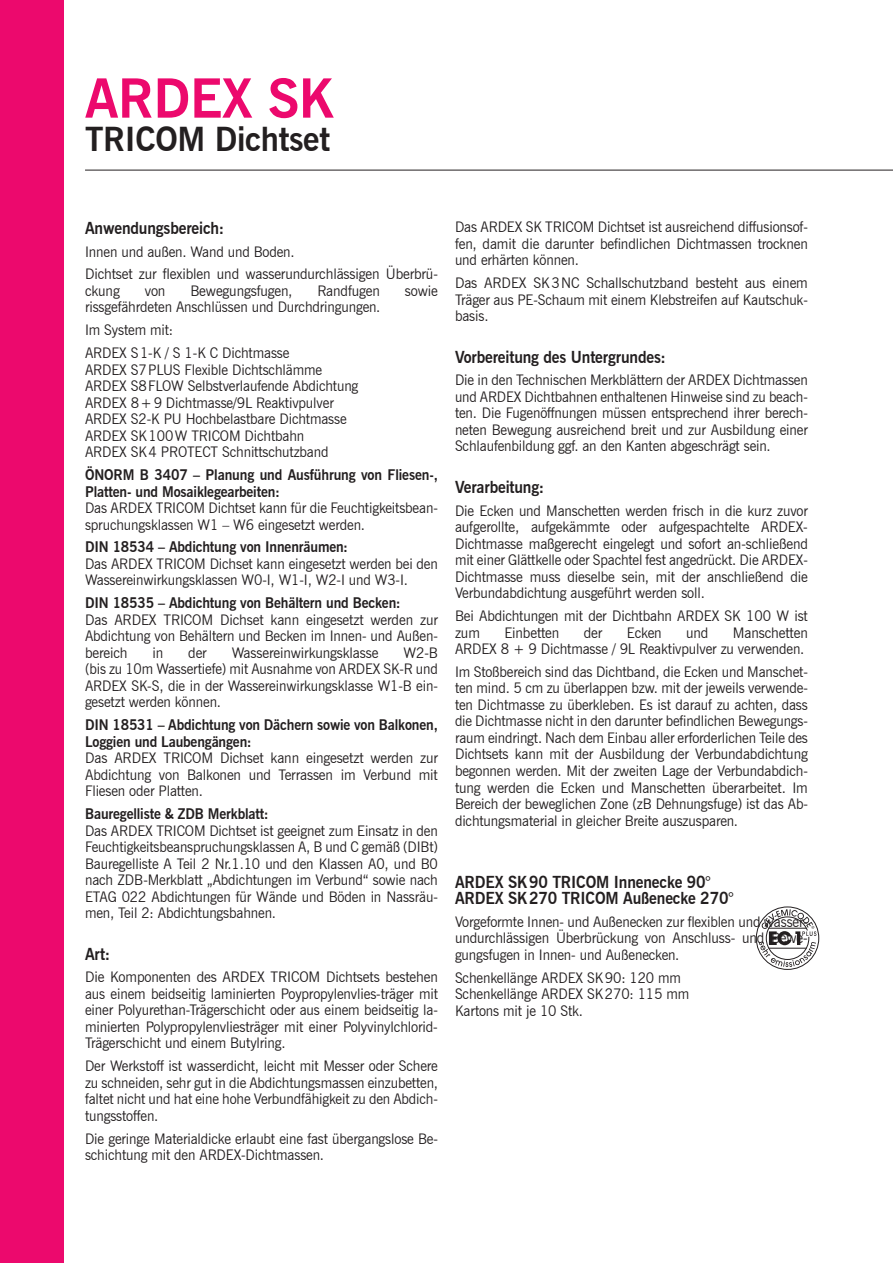
<style>
.page{position:relative;width:893px;height:1263px;background:#fff}
.page>*{position:absolute;margin:0;border:0;box-sizing:border-box;transform-origin:0 0}
.Produktname_Innensei{font:700 54px "News Gothic BT";letter-spacing:-.01em;color:#ec096d}
.Produktbezeichnung_I{font:700 33px "News Gothic BT";letter-spacing:-.01em;color:#231f20}
.Zwischentitel{font:700 16.5px "News Gothic BT";letter-spacing:-.01em;color:#231f20;scale:.95 1}
.Grundtext_mit_Abstan{font:14.7px/16.5px "News Gothic BT";letter-spacing:-.01em;color:#231f20;text-align:justify;scale:.95 1}
.Grundtext_mit_Abstan-2{font:14.7px/16.5px "News Gothic BT";letter-spacing:-.01em;color:#231f20;text-align:justify;scale:.96 1}
.Grundtext_mit_Abstan-3{font:700 14.7px/16.5px "News Gothic BT";letter-spacing:-.01em;color:#231f20;scale:.95 1}
</style>
<div class="page">
<div style="left:0;top:0;width:64px;height:1263px;background:#ec096d"></div>
<hr style="left:85px;top:170px;width:808px;height:1px;background:#231f20">
<svg style="left:756px;top:907px;width:63px;height:62px"></svg>
<p class="Produktname_Innensei" style="left:85px;top:66px;width:251px">ARDEX SK</p>
<p class="Produktbezeichnung_I" style="left:85px;top:119px;width:246px">TRICOM Dichtset</p>
<p class="Zwischentitel" style="left:85px;top:218px;width:148px">Anwendungsbereich:</p>
<p class="Grundtext_mit_Abstan" style="left:85px;top:243px;width:222px">Innen und außen. Wand und Boden.</p>
<p class="Grundtext_mit_Abstan-2" style="left:85px;top:266px;width:369px">Dichtset zur flexiblen und wasserundurchlässigen Überbrü&shy;ckung</p>
<p class="Grundtext_mit_Abstan-2" style="left:145px;top:282px;width:23px">von</p>
<p class="Grundtext_mit_Abstan-2" style="left:190px;top:282px;width:108px">Bewegungsfugen,</p>
<p class="Grundtext_mit_Abstan-2" style="left:317px;top:282px;width:67px">Randfugen</p>
<p class="Grundtext_mit_Abstan-2" style="left:405px;top:282px;width:36px">sowie</p>
<p class="Grundtext_mit_Abstan" style="left:85px;top:299px;width:312px">rissgefährdeten Anschlüssen und Durchdringungen.</p>
<p class="Grundtext_mit_Abstan" style="left:85px;top:322px;width:94px">Im System mit:</p>
<p class="Grundtext_mit_Abstan" style="left:85px;top:345px;width:289px;text-align:left">ARDEX S1-K / S 1-K C Dichtmasse<br>ARDEX S7PLUS Flexible Dichtschlämme ARDEX S8FLOW Selbstverlaufende Abdichtung ARDEX 8+9 Dichtmasse/9L Reaktivpulver ARDEX S2-K PU Hochbelastbare Dichtmasse ARDEX SK100W TRICOM Dichtbahn<br>ARDEX SK4 PROTECT Schnittschutzband</p>
<p class="Grundtext_mit_Abstan-3" style="left:85px;top:466px;width:373px">ÖNORM B 3407 – Planung und Ausführung von Fliesen-,<br>Platten- und Mosaiklegearbeiten:</p>
<p class="Grundtext_mit_Abstan" style="left:85px;top:499px;width:373px">Das ARDEX TRICOM Dichtset kann für die Feuchtigkeitsbean&shy;spruchungsklassen W1 – W6 eingesetzt werden.</p>
<p class="Grundtext_mit_Abstan-3" style="left:85px;top:539px;width:278px">DIN 18534 – Abdichtung von Innenräumen:</p>
<p class="Grundtext_mit_Abstan" style="left:85px;top:555px;width:373px">Das ARDEX TRICOM Dichset kann eingesetzt werden bei den<br>Wassereinwirkungsklassen W0-I, W1-I, W2-I und W3-I.</p>
<p class="Grundtext_mit_Abstan-3" style="left:85px;top:595px;width:334px">DIN 18535 – Abdichtung von Behältern und Becken:</p>
<p class="Grundtext_mit_Abstan-2" style="left:85px;top:611px;width:369px">Das ARDEX TRICOM Dichset kann eingesetzt werden zur Abdichtung von Behältern und Becken im Innen- und Außen&shy;bereich</p>
<p class="Grundtext_mit_Abstan-2" style="left:85px;top:644px;width:369px;text-indent:318px">W2-B (bis zu 10m Wassertiefe) mit Ausnahme von ARDEX SK-R und ARDEX SK-S, die in der Wassereinwirkungsklasse W1-B ein&shy;gesetzt werden können.</p>
<p class="Grundtext_mit_Abstan-3" style="left:85px;top:717px;width:373px">DIN 18531 – Abdichtung von Dächern sowie von Balkonen,<br>Loggien und Laubengängen:</p>
<p class="Grundtext_mit_Abstan-2" style="left:85px;top:750px;width:369px">Das ARDEX TRICOM Dichset kann eingesetzt werden zur Abdichtung von Balkonen und Terrassen im Verbund mit Fliesen oder Platten.</p>
<p class="Grundtext_mit_Abstan-3" style="left:85px;top:805px;width:195px">Bauregelliste &amp; ZDB Merkblatt:</p>
<p class="Grundtext_mit_Abstan" style="left:85px;top:822px;width:373px">Das ARDEX TRICOM Dichtset ist geeignet zum Einsatz in den Feuchtigkeitsbeanspruchungsklassen A, B und C gemäß (DIBt)<br>Bauregelliste A Teil 2 Nr.1.10 und den Klassen A0, und B0 nach ZDB-Merkblatt „Abdichtungen im Verbund“ sowie nach ETAG 022 Abdichtungen für Wände und Böden in Nassräu&shy;men, Teil 2: Abdichtungsbahnen.</p>
<p class="Zwischentitel" style="left:85px;top:944px;width:28px">Art:</p>
<p class="Grundtext_mit_Abstan-2" style="left:85px;top:969px;width:369px">Die Komponenten des ARDEX TRICOM Dichtsets bestehen aus einem beidseitig laminierten Poypropylenvlies-träger mit einer Polyurethan-Trägerschicht oder aus einem beidseitig la&shy;minierten Polypropylenvliesträger mit einer Polyvinylchlorid-Trägerschicht und einem Butylring.</p>
<p class="Grundtext_mit_Abstan" style="left:85px;top:1058px;width:373px">Der Werkstoff ist wasserdicht, leicht mit Messer oder Schere zu schneiden, sehr gut in die Abdichtungsmassen einzubetten, faltet nicht und hat eine hohe Verbundfähigkeit zu den Abdich&shy;tungsstoffen.</p>
<p class="Grundtext_mit_Abstan" style="left:85px;top:1130px;width:373px">Die geringe Materialdicke erlaubt eine fast übergangslose Be&shy;schichtung mit den ARDEX-Dichtmassen.</p>
<p class="Grundtext_mit_Abstan-2" style="left:152px;top:644px;width:13px">in</p>
<p class="Grundtext_mit_Abstan-2" style="left:188px;top:644px;width:21px">der</p>
<p class="Grundtext_mit_Abstan-2" style="left:232px;top:644px;width:154px">Wassereinwirkungsklasse</p>
<p class="Grundtext_mit_Abstan" style="left:455px;top:219px;width:373px">Das ARDEX SK TRICOM Dichtset ist ausreichend diffusionsof&shy;fen, damit die darunter befindlichen Dichtmassen trocknen und erhärten können.</p>
<p class="Grundtext_mit_Abstan-2" style="left:455px;top:275px;width:369px">Das ARDEX SK3NC Schallschutzband besteht aus einem Träger aus PE-Schaum mit einem Klebstreifen auf Kautschuk&shy;basis.</p>
<p class="Zwischentitel" style="left:455px;top:347px;width:223px">Vorbereitung des Untergrundes:</p>
<p class="Grundtext_mit_Abstan" style="left:455px;top:372px;width:373px">Die in den Technischen Merkblättern der ARDEX Dichtmassen und ARDEX Dichtbahnen enthaltenen Hinweise sind zu beach&shy;ten. Die Fugenöffnungen müssen entsprechend ihrer berech&shy;neten Bewegung ausreichend breit und zur Ausbildung einer Schlaufenbildung ggf. an den Kanten abgeschrägt sein.</p>
<p class="Zwischentitel" style="left:455px;top:477px;width:95px">Verarbeitung:</p>
<p class="Grundtext_mit_Abstan" style="left:455px;top:502px;width:373px">Die Ecken und Manschetten werden frisch in die kurz zuvor aufgerollte, aufgekämmte oder aufgespachtelte ARDEX-Dichtmasse maßgerecht eingelegt und sofort an-schließend mit einer Glättkelle oder Spachtel fest angedrückt. Die ARDEX-Dichtmasse muss dieselbe sein, mit der anschließend die Verbundabdichtung ausgeführt werden soll.</p>
<p class="Grundtext_mit_Abstan" style="left:455px;top:607px;width:373px">Bei Abdichtungen mit der Dichtbahn ARDEX SK 100 W ist zum</p>
<p class="Grundtext_mit_Abstan-2" style="left:455px;top:624px;width:369px;text-align:right">Manschetten<br>ARDEX 8 + 9 Dichtmasse / 9L Reaktivpulver zu verwenden.</p>
<p class="Grundtext_mit_Abstan" style="left:455px;top:663px;width:373px">Im Stoßbereich sind das Dichtband, die Ecken und Manschet&shy;ten mind. 5 cm zu überlappen bzw. mit der jeweils verwende&shy;ten Dichtmasse zu überkleben. Es ist darauf zu achten, dass die Dichtmasse nicht in den darunter befindlichen Bewegungs&shy;raum eindringt. Nach dem Einbau aller erforderlichen Teile des Dichtsets kann mit der Ausbildung der Verbundabdichtung begonnen werden. Mit der zweiten Lage der Verbundabdich&shy;tung werden die Ecken und Manschetten überarbeitet. Im Bereich der beweglichen Zone (zB Dehnungsfuge) ist das Ab&shy;dichtungsmaterial in gleicher Breite auszusparen.</p>
<p class="Grundtext_mit_Abstan-2" style="left:504px;top:624px;width:59px">Einbetten</p>
<p class="Grundtext_mit_Abstan-2" style="left:584px;top:624px;width:21px">der</p>
<p class="Grundtext_mit_Abstan-2" style="left:627px;top:624px;width:38px">Ecken</p>
<p class="Grundtext_mit_Abstan-2" style="left:686px;top:624px;width:25px">und</p>
<p class="Zwischentitel" style="left:455px;top:872px;width:271px">ARDEX SK90 TRICOM Innenecke 90°</p>
<p class="Zwischentitel" style="left:455px;top:888px;width:295px">ARDEX SK270 TRICOM Außenecke 270°</p>
<p class="Grundtext_mit_Abstan" style="left:455px;top:913px;width:373px">Vorgeformte Innen- und Außenecken zur flexiblen und wasser&shy;undurchlässigen Überbrückung von Anschluss- und Bewe&shy;gungsfugen in Innen- und Außenecken.</p>
<p class="Grundtext_mit_Abstan" style="left:455px;top:969px;width:240px">Schenkellänge ARDEX SK90: 120 mm</p>
<p class="Grundtext_mit_Abstan" style="left:455px;top:986px;width:248px">Schenkellänge ARDEX SK270: 115 mm</p>
<p class="Grundtext_mit_Abstan" style="left:455px;top:1002px;width:136px">Kartons mit je 10 Stk.</p>
</div>
